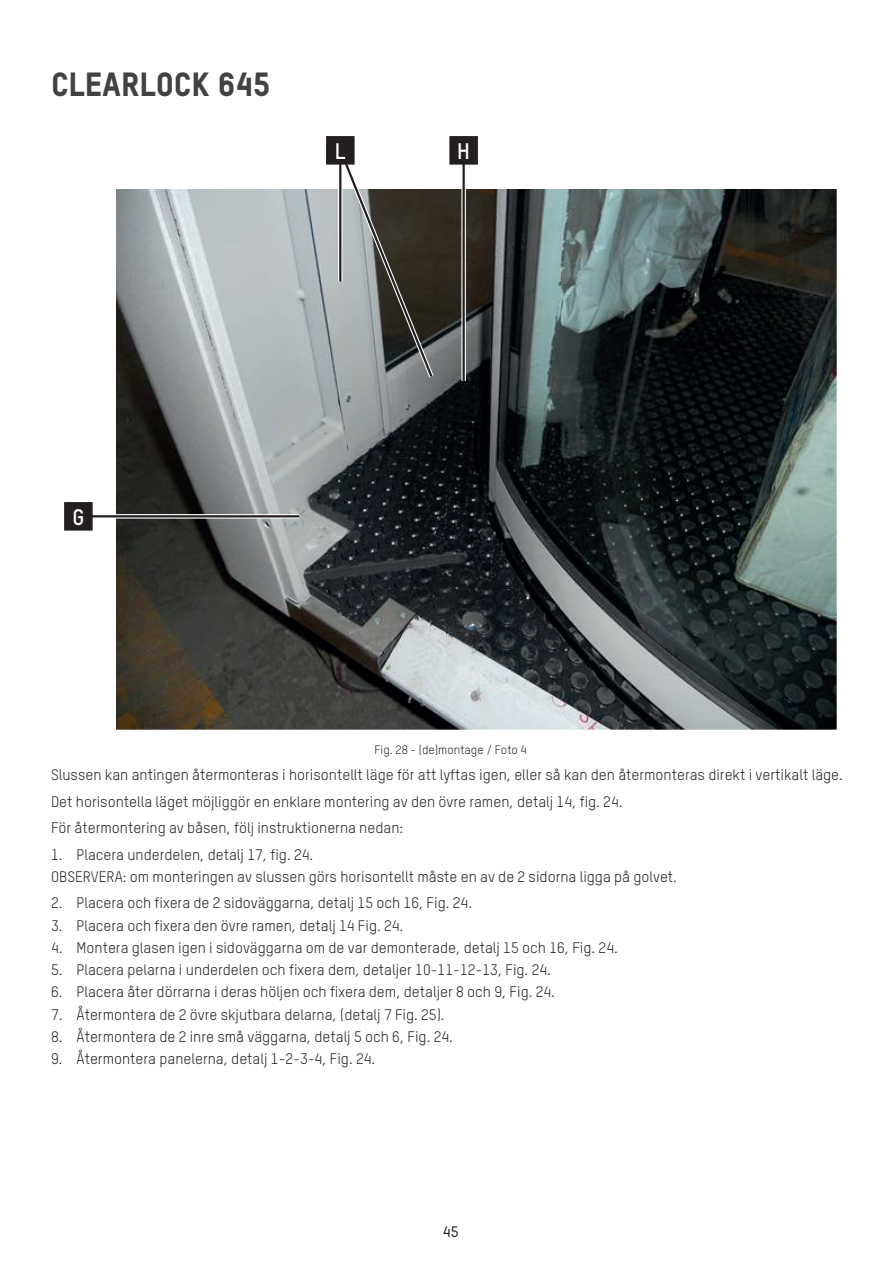
<style>
.page{position:relative;width:893px;height:1263px;background:#fff}
.page>*{position:absolute;margin:0;border:0;box-sizing:border-box;transform-origin:0 0}
.t1{font:33px "Oxfam TSTARPRO Headline";color:#444141}
.t2{font:700 22.05px "Oxfam TSTARPRO";color:#fff}
.t3{font:15px/26.5px "Oxfam TSTARPRO";color:#231f20}
.t4{font:500 15px "Oxfam TSTARPRO";color:#231f20}
.t5{font:12px "Oxfam TSTARPRO";color:#231f20}
</style>
<div class="page">
<img style="left:116px;top:189px;width:721px;height:541px">
<svg style="left:326px;top:136px;width:111px;height:246px"></svg>
<svg style="left:461px;top:189px;width:5px;height:192px"></svg>
<hr style="left:462px;top:150px;width:3px;height:231px;background:#231f20">
<svg style="left:449px;top:136px;width:29px;height:29px"></svg>
<div style="left:77px;top:514px;width:222px;height:5px;background:#989696"></div>
<hr style="left:77px;top:515px;width:222px;height:2px;background:#231f20">
<svg style="left:64px;top:502px;width:29px;height:29px"></svg>
<h1 class="t1" style="left:51px;top:64px;width:221px">CLEARLOCK 645</h1>
<h2 class="t2" style="left:335px;top:138px;width:12px">L</h2>
<h2 class="t2" style="left:457px;top:138px;width:14px">H</h2>
<h2 class="t2" style="left:72px;top:504px;width:14px">G</h2>
<p class="t5" style="left:375px;top:742px;width:154px">Fig. 28 - (de)montage / Foto 4</p>
<p class="t3" style="left:51px;top:761px;width:793px">Slussen kan antingen återmonteras i horisontellt läge för att lyftas igen, eller så kan den återmonteras direkt i vertikalt läge.<br>Det horisontella läget möjliggör en enklare montering av den övre ramen, detalj 14, fig. 24.<br>För återmontering av båsen, följ instruktionerna nedan:</p>
<p class="t3" style="left:51px;top:843px;width:627px;line-height:22.2px">1. Placera underdelen, detalj 17, fig. 24.<br>OBSERVERA: om monteringen av slussen görs horisontellt måste en av de 2 sidorna ligga på golvet.</p>
<p class="t3" style="left:51px;top:890px;width:423px">2. Placera och fixera de 2 sidoväggarna, detalj 15 och 16, Fig. 24.</p>
<p class="t3" style="left:51px;top:912px;width:354px">3. Placera och fixera den övre ramen, detalj 14 Fig. 24.</p>
<p class="t3" style="left:51px;top:934px;width:568px">4. Montera glasen igen i sidoväggarna om de var demonterade, detalj 15 och 16, Fig. 24.</p>
<p class="t3" style="left:51px;top:956px;width:501px">5. Placera pelarna i underdelen och fixera dem, detaljer 10-11-12-13, Fig. 24.</p>
<p class="t3" style="left:51px;top:978px;width:505px">6. Placera åter dörrarna i deras höljen och fixera dem, detaljer 8 och 9, Fig. 24.</p>
<p class="t3" style="left:51px;top:1001px;width:395px">7. Återmontera de 2 övre skjutbara delarna, (detalj 7 Fig. 25).</p>
<p class="t3" style="left:51px;top:1023px;width:403px">8. Återmontera de 2 inre små väggarna, detalj 5 och 6, Fig. 24.</p>
<p class="t3" style="left:51px;top:1045px;width:326px">9. Återmontera panelerna, detalj 1-2-3-4, Fig. 24.</p>
<p class="t4" style="left:443px;top:1222px;width:17px">45</p>
</div>
